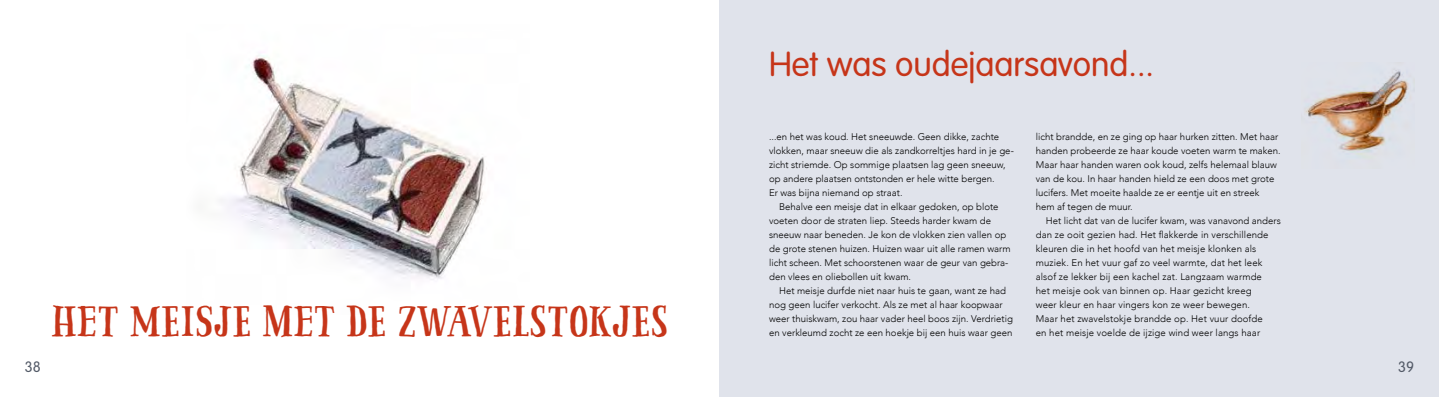
<style>
.page{position:relative;width:1439px;height:397px;background:#fff}
.page>*{position:absolute;margin:0;border:0;box-sizing:border-box;transform-origin:0 0}
.t1{font:42px "Pinto NO 03";letter-spacing:-.01em;color:#c63519}
.t2{font:300 34.12px "VAG Rounded Std";color:#c63519}
.t3{font:300 14.88px "VAG Rounded Std";color:#535a67}
.t4{font:300 9.62px/14px "Avenir";color:#000}
</style>
<div class="page">
<div style="left:719px;top:0;width:720px;height:397px;background:#e0e3eb"></div>
<img style="left:1305px;top:69px;width:106px;height:89px">
<img style="left:221px;top:55px;width:266px;height:225px">
<h1 class="t1" style="left:51px;top:296px;width:619px">HET MEISJE MET DE ZWAVELSTOKJES</h1>
<h2 class="t2" style="left:769px;top:44px;width:386px">Het was oudejaarsavond...</h2>
<p class="t4" style="left:769px;top:130px;width:232px">...en het was koud. Het sneeuwde. Geen dikke, zachte</p>
<p class="t4" style="left:769px;top:144px;width:246px">vlokken, maar sneeuw die als zandkorreltjes hard in je ge-</p>
<p class="t4" style="left:769px;top:158px;width:238px">zicht striemde. Op sommige plaatsen lag geen sneeuw,</p>
<p class="t4" style="left:769px;top:172px;width:227px">op andere plaatsen ontstonden er hele witte bergen.</p>
<p class="t4" style="left:769px;top:186px;width:135px">Er was bijna niemand op straat.</p>
<p class="t4" style="left:779px;top:200px;width:221px">Behalve een meisje dat in elkaar gedoken, op blote</p>
<p class="t4" style="left:769px;top:214px;width:223px">voeten door de straten liep. Steeds harder kwam de</p>
<p class="t4" style="left:769px;top:228px;width:239px">sneeuw naar beneden. Je kon de vlokken zien vallen op</p>
<p class="t4" style="left:769px;top:242px;width:243px">de grote stenen huizen. Huizen waar uit alle ramen warm</p>
<p class="t4" style="left:769px;top:256px;width:241px">licht scheen. Met schoorstenen waar de geur van gebra-</p>
<p class="t4" style="left:769px;top:270px;width:143px">den vlees en oliebollen uit kwam.</p>
<p class="t4" style="left:779px;top:284px;width:228px">Het meisje durfde niet naar huis te gaan, want ze had</p>
<p class="t4" style="left:769px;top:298px;width:235px">nog geen lucifer verkocht. Als ze met al haar koopwaar</p>
<p class="t4" style="left:769px;top:312px;width:245px">weer thuiskwam, zou haar vader heel boos zijn. Verdrietig</p>
<p class="t4" style="left:769px;top:326px;width:245px">en verkleumd zocht ze een hoekje bij een huis waar geen</p>
<p class="t4" style="left:1036px;top:130px;width:246px">licht brandde, en ze ging op haar hurken zitten. Met haar handen probeerde ze haar koude voeten warm te maken.<br>Maar haar handen waren ook koud, zelfs helemaal blauw van de kou. In haar handen hield ze een doos met grote lucifers. Met moeite haalde ze er eentje uit en streek<br>hem af tegen de muur.</p>
<p class="t4" style="left:1036px;top:214px;width:246px;text-indent:10px">Het licht dat van de lucifer kwam, was vanavond anders dan ze ooit gezien had. Het flakkerde in verschillende kleuren die in het hoofd van het meisje klonken als muziek. En het vuur gaf zo veel warmte, dat het leek alsof ze lekker bij een kachel zat. Langzaam warmde<br>het meisje ook van binnen op. Haar gezicht kreeg<br>weer kleur en haar vingers kon ze weer bewegen.<br>Maar het zwavelstokje brandde op. Het vuur doofde<br>en het meisje voelde de ijzige wind weer langs haar</p>
<h3 class="t3" style="left:25px;top:359px;width:17px">38</h3>
<h3 class="t3" style="left:1398px;top:359px;width:17px">39</h3>
</div>
